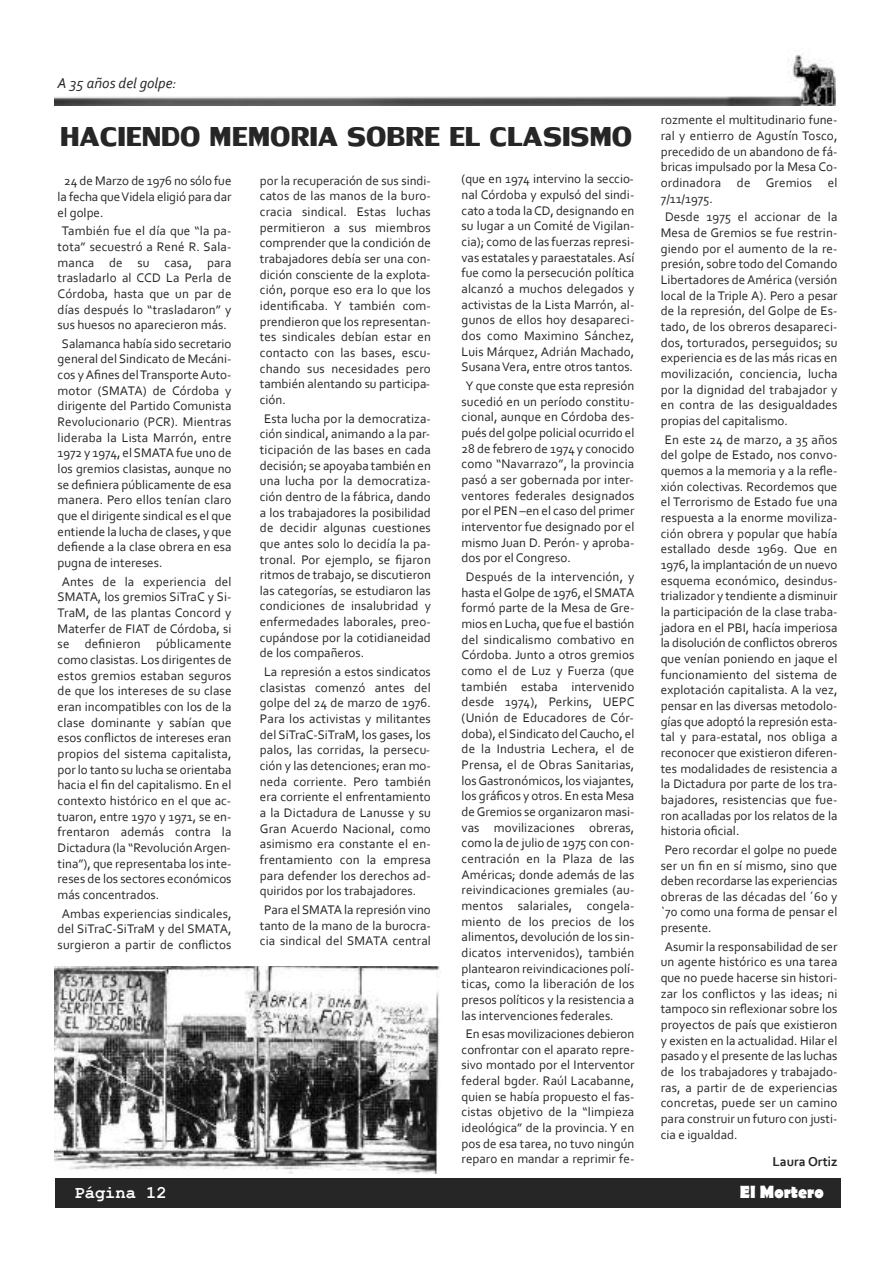
<style>
.page{position:relative;width:893px;height:1263px;background:#fff}
.page>*{position:absolute;margin:0;border:0;box-sizing:border-box;transform-origin:0 0}
.t1{font:40.5px "Lily UPC Bold";color:#272627}
.t2{font:700 17.85px "Berlin Sans FB";color:#fff;scale:.96 1}
.t3{font:700 17.85px "Courier New";color:#fff;scale:.96 1}
.t4{font:italic 15px "Corbel";color:#272627}
.t5{font:700 13.5px "Corbel";color:#272627}
.t6{font:13.05px/15.6px "Corbel";color:#272627;text-align:justify}
</style>
<div class="page">
<div style="left:55px;top:1178px;width:785px;height:29px;background:#272627"></div>
<img style="left:55px;top:54px;width:781px;height:52px">
<img style="left:55px;top:966px;width:386px;height:207px">
<p class="t4" style="left:58px;top:77px;width:120px">A 35 años del golpe:</p>
<h1 class="t1" style="left:60px;top:115px;width:573px">HACIENDO MEMORIA SOBRE EL CLASISMO</h1>
<p class="t6" style="left:58px;top:174px;width:175px;text-indent:6px">24 de Marzo de 1976 no sólo fue la fecha queVidela eligió para dar el golpe.</p>
<p class="t6" style="left:58px;top:224px;width:175px;text-align:center">También fue el día que “la pa&shy;tota” secuestró a René R. Sala&shy;manca de su casa, para trasladarlo al CCD La Perla de<br>Córdoba, hasta que un par de días después lo “trasladaron” y sus huesos no aparecieron más.</p>
<p class="t6" style="left:58px;top:337px;width:175px;text-indent:4px">Salamanca había sido secretario general del Sindicato de Mecáni&shy;cos yAfines delTransporteAuto&shy;motor (SMATA) de Córdoba y dirigente del Partido Comunista Revolucionario (PCR). Mientras lideraba la Lista Marrón, entre 1972 y 1974, el SMATA fue uno de los gremios clasistas, aunque no se definiera públicamente de esa manera. Pero ellos tenían claro que el dirigente sindical es el que entiende la lucha de clases, y que defiende a la clase obrera en esa pugna de intereses.</p>
<p class="t6" style="left:58px;top:575px;width:175px;text-indent:4px">Antes de la experiencia del SMATA, los gremios SiTraC y Si-TraM, de las plantas Concord y Materfer de FIAT de Córdoba, si se definieron públicamente como clasistas. Los dirigentes de estos gremios estaban seguros de que los intereses de su clase eran incompatibles con los de la clase dominante y sabían que esos conflictos de intereses eran propios del sistema capitalista, por lo tanto su lucha se orientaba hacia el fin del capitalismo. En el contexto histórico en el que ac&shy;tuaron, entre 1970 y 1971, se en&shy;frentaron además contra la Dictadura (la “RevoluciónArgen&shy;tina”), que representaba los inte&shy;reses de los sectores económicos más concentrados.</p>
<p class="t6" style="left:58px;top:906px;width:175px;text-align:center">Ambas experiencias sindicales, del SiTraC-SiTraM y del SMATA, surgieron a partir de conflictos</p>
<p class="t6" style="left:260px;top:174px;width:173px">por la recuperación de sus sindi&shy;catos de las manos de la buro&shy;cracia sindical. Estas luchas permitieron a sus miembros comprender que la condición de trabajadores debía ser una con&shy;dición consciente de la explota&shy;ción, porque eso era lo que los identificaba. Y también com&shy;prendieron que los representan&shy;tes sindicales debían estar en contacto con las bases, escu&shy;chando sus necesidades pero también alentando su participa&shy;ción.</p>
<p class="t6" style="left:260px;top:412px;width:173px;text-indent:4px">Esta lucha por la democratiza&shy;ción sindical, animando a la par&shy;ticipación de las bases en cada decisión; se apoyaba también en una lucha por la democratiza&shy;ción dentro de la fábrica, dando a los trabajadores la posibilidad de decidir algunas cuestiones que antes solo lo decidía la pa&shy;tronal. Por ejemplo, se fijaron ritmos de trabajo, se discutieron las categorías, se estudiaron las condiciones de insalubridad y enfermedades laborales, preo&shy;cupándose por la cotidianeidad de los compañeros.</p>
<p class="t6" style="left:260px;top:665px;width:173px;text-indent:4px">La represión a estos sindicatos clasistas comenzó antes del golpe del 24 de marzo de 1976.<br>Para los activistas y militantes del SiTraC-SiTraM, los gases, los palos, las corridas, la persecu&shy;ción y las detenciones; eran mo&shy;neda corriente. Pero también era corriente el enfrentamiento a la Dictadura de Lanusse y su Gran Acuerdo Nacional, como asimismo era constante el en&shy;frentamiento con la empresa para defender los derechos ad&shy;quiridos por los trabajadores.</p>
<p class="t6" style="left:260px;top:903px;width:173px;text-align:center">Para el SMATA la represión vino tanto de la mano de la burocra&shy;cia sindical del SMATA central</p>
<p class="t6" style="left:462px;top:172px;width:174px">(que en 1974 intervino la seccio&shy;nal Córdoba y expulsó del sindi&shy;cato a toda laCD, designando en su lugar a un Comité de Vigilan&shy;cia); como de las fuerzas represi&shy;vas estatales y paraestatales.Así fue como la persecución política alcanzó a muchos delegados y activistas de la Lista Marrón, al&shy;gunos de ellos hoy desapareci&shy;dos como Maximino Sánchez, Luis Márquez, Adrián Machado, SusanaVera, entre otros tantos.</p>
<p class="t6" style="left:462px;top:379px;width:174px;text-indent:4px">Y que conste que esta represión sucedió en un período constitu&shy;cional, aunque en Córdoba des&shy;pués del golpe policial ocurrido el 28 de febrero de 1974 y conocido como “Navarrazo”, la provincia pasó a ser gobernada por inter&shy;ventores federales designados por el PEN –en el caso del primer interventor fue designado por el mismo Juan D. Perón- y aproba&shy;dos por el Congreso.</p>
<p class="t6" style="left:462px;top:570px;width:174px;text-indent:4px">Después de la intervención, y hasta elGolpe de 1976, elSMATA formó parte de la Mesa de Gre&shy;mios en Lucha, que fue el bastión del sindicalismo combativo en Córdoba. Junto a otros gremios como el de Luz y Fuerza (que también estaba intervenido desde 1974), Perkins, UEPC (Unión de Educadores de Cór&shy;doba), el Sindicato delCaucho, el de la Industria Lechera, el de Prensa, el de Obras Sanitarias, losGastronómicos, los viajantes, los gráficos y otros. En esta Mesa deGremios se organizaron masi&shy;vas movilizaciones obreras, como la de julio de 1975 con con&shy;centración en la Plaza de las Américas; donde además de las reivindicaciones gremiales (au&shy;mentos salariales, congela&shy;miento de los precios de los alimentos, devolución de los sin&shy;dicatos intervenidos), también plantearon reivindicaciones polí&shy;ticas, como la liberación de los presos políticos y la resistencia a las intervenciones federales.</p>
<p class="t6" style="left:462px;top:1027px;width:174px;text-align:center">En esas movilizaciones debieron confrontar con el aparato repre&shy;sivo montado por el Interventor federal bgder. Raúl Lacabanne, quien se había propuesto el fas&shy;cistas objetivo de la “limpieza ideológica” de la provincia.Y en pos de esa tarea, no tuvo ningún reparo en mandar a reprimir fe-</p>
<p class="t6" style="left:661px;top:113px;width:178px">rozmente el multitudinario fune&shy;ral y entierro de Agustín Tosco, precedido de un abandono de fá&shy;bricas impulsado por la Mesa Co&shy;ordinadora de Gremios el 7/11/1975.</p>
<p class="t6" style="left:661px;top:210px;width:178px;text-indent:4px">Desde 1975 el accionar de la Mesa de Gremios se fue restrin&shy;giendo por el aumento de la re&shy;presión, sobre todo delComando Libertadores deAmérica (versión local de la Triple A). Pero a pesar de la represión, del Golpe de Es&shy;tado, de los obreros desapareci&shy;dos, torturados, perseguidos; su experiencia es de las más ricas en movilización, conciencia, lucha por la dignidad del trabajador y en contra de las desigualdades propias del capitalismo.</p>
<p class="t6" style="left:661px;top:433px;width:178px;text-indent:4px">En este 24 de marzo, a 35 años del golpe de Estado, nos convo&shy;quemos a la memoria y a la refle&shy;xión colectivas. Recordemos que el Terrorismo de Estado fue una respuesta a la enorme moviliza&shy;ción obrera y popular que había estallado desde 1969. Que en 1976, la implantación de un nuevo esquema económico, desindus&shy;trializador y tendiente a disminuir la participación de la clase traba&shy;jadora en el PBI, hacía imperiosa la disolución de conflictos obreros que venían poniendo en jaque el funcionamiento del sistema de explotación capitalista. A la vez, pensar en las diversas metodolo&shy;gías que adoptó la represión esta&shy;tal y para-estatal, nos obliga a reconocer que existieron diferen&shy;tes modalidades de resistencia a la Dictadura por parte de los tra&shy;bajadores, resistencias que fue&shy;ron acalladas por los relatos de la historia oficial.</p>
<p class="t6" style="left:661px;top:843px;width:178px;text-indent:4px">Pero recordar el golpe no puede ser un fin en sí mismo, sino que deben recordarse las experiencias obreras de las décadas del ´60 y `70 como una forma de pensar el presente.</p>
<p class="t6" style="left:661px;top:940px;width:178px;text-indent:4px">Asumir la responsabilidad de ser un agente histórico es una tarea que no puede hacerse sin histori&shy;zar los conflictos y las ideas; ni tampoco sin reflexionar sobre los proyectos de país que existieron y existen en la actualidad. Hilar el pasado y el presente de las luchas de los trabajadores y trabajado&shy;ras, a partir de de experiencias concretas, puede ser un camino para construir un futuro con justi&shy;cia e igualdad.</p>
<p class="t5" style="left:773px;top:1155px;width:66px">Laura Ortiz</p>
<h2 class="t3" style="left:75px;top:1183px;width:97px">Página 12</h2>
<h2 class="t2" style="left:740px;top:1181px;width:89px">El Mortero</h2>
</div>
